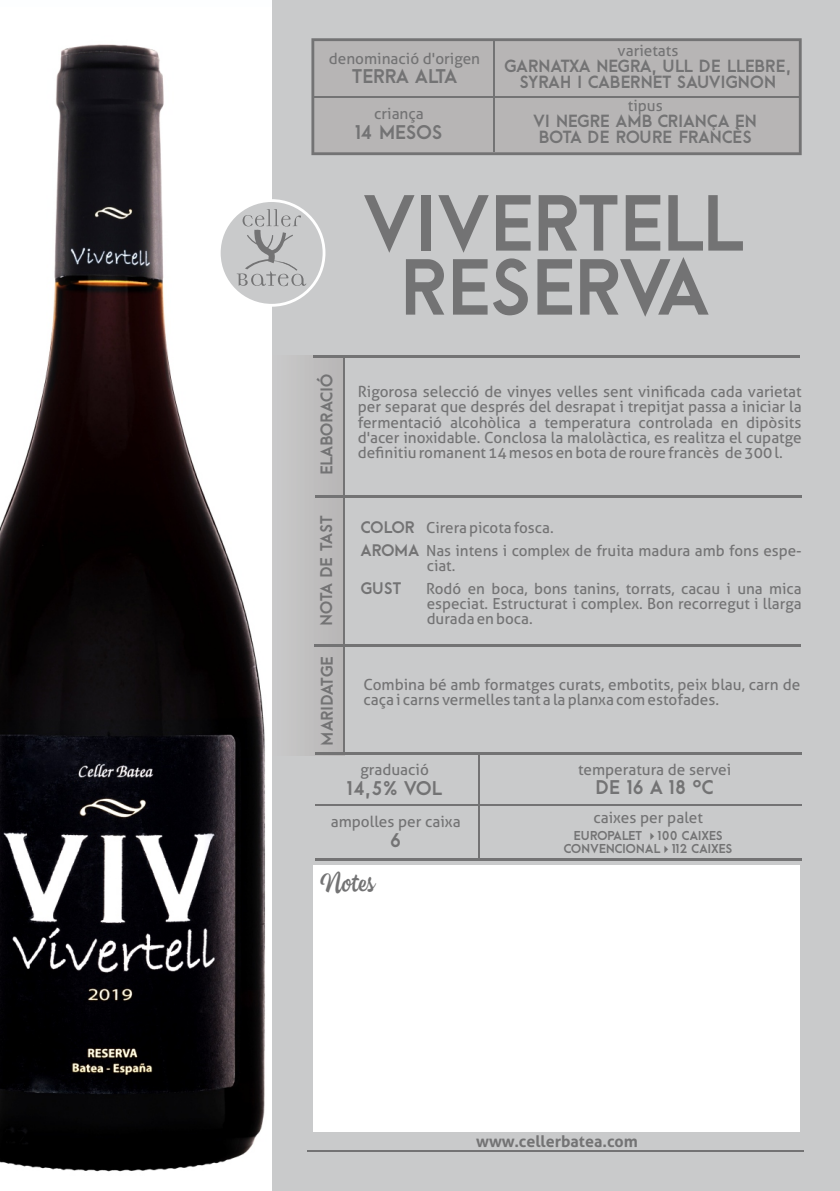
<style>
.page{position:relative;width:840px;height:1191px;background:#fff}
.page>*{position:absolute;margin:0;border:0;box-sizing:border-box;transform-origin:0 0}
.t1{font:800 72px/64px "Arca Majora";letter-spacing:-.015em;color:#737374;text-align:center}
.t2{font:800 18px "Arca Majora";color:#737374}
.t3{font:800 16px/16px "Arca Majora";color:#737374;text-align:center}
.t4{font:700 16px "Aller";color:#737374}
.t5{font:15.4px/15.4px "Aller";color:#737374;text-align:justify}
.t6{font:800 15.4px "Arca Majora";color:#737374}
.t7{font:15.2px/15.2px "Aller";color:#737374}
.t8{font:800 15.2px "Arca Majora";color:#737374}
.t9{font:800 11.8px/12.8px "Arca Majora";color:#737374;text-align:center}
.s1{font-family:"Arca Majora";font-weight:800}
</style>
<div class="page">
<div style="left:0;top:0;width:839px;height:1191px;background:#c9cacb"></div>
<div style="left:272px;top:355px;width:72px;height:400px;background:#c1c0c0"></div>
<svg style="left:311px;top:38px;width:490px;height:117px;background:#b2b0b0"></svg>
<hr style="left:315px;top:804px;width:486px;height:1px;background:#737374">
<hr style="left:313px;top:96px;width:486px;height:1px;background:#737374">
<hr style="left:478px;top:753px;width:1px;height:105px;background:#737374">
<hr style="left:314px;top:494px;width:487px;height:3px;background:#737374">
<hr style="left:314px;top:643px;width:486px;height:3px;background:#737374">
<hr style="left:314px;top:752px;width:487px;height:2px;background:#737374">
<hr style="left:314px;top:858px;width:487px;height:2px;background:#737374">
<hr style="left:493px;top:40px;width:1px;height:112px;background:#737374">
<img style="left:0;top:11px;width:271px;height:1180px">
<svg style="left:217px;top:199px;width:108px;height:108px"></svg>
<svg style="left:236px;top:209px;width:70px;height:77px"></svg>
<hr style="left:343px;top:356px;width:2px;height:396px;background:#737374">
<hr style="left:307px;top:1150px;width:496px;height:1px;background:#737374">
<hr style="left:313px;top:355px;width:486px;height:3px;background:#737374">
<div style="left:313px;top:865px;width:486px;height:266px;background:#fff"></div>
<p class="t5" style="left:328px;top:52px;width:153px">denominació d'origen</p>
<p class="t2" style="left:352px;top:70px;width:106px">TERRA ALTA</p>
<p class="t5" style="left:374px;top:107px;width:51px">criança</p>
<p class="t2" style="left:355px;top:125px;width:89px">14 MESOS</p>
<p class="t5" style="left:617px;top:45px;width:62px">varietats</p>
<p class="t3" style="left:504px;top:60px;width:288px">GARNATXA NEGRA, ULL DE LLEBRE,<br>SYRAH I CABERNET SAUVIGNON</p>
<p class="t5" style="left:627px;top:99px;width:36px">tipus</p>
<p class="t3" style="left:533px;top:115px;width:225px">VI NEGRE AMB CRIANÇA EN<br>BOTA DE ROURE FRANCÈS</p>
<p class="t6" style="left:320px;top:475px;width:102px;rotate:-90deg">ELABORACIÓ</p>
<h1 class="t1" style="left:364px;top:199px;width:380px">VIVERTELL<br>RESERVA</h1>
<p class="t5" style="left:357px;top:385px;width:445px">Rigorosa selecció de vinyes velles sent vinificada cada varietat per separat que després del desrapat i trepitjat passa a iniciar la fermentació alcohòlica a temperatura controlada en dipòsits d'acer inoxidable. Conclosa la malolàctica, es realitza el cupatge definitiu romanent 14 mesos en bota de roure francès de 300 l.</p>
<p class="t6" style="left:320px;top:626px;width:113px;rotate:-90deg">NOTA DE TAST</p>
<p class="t7" style="left:360px;top:517px;width:442px;line-height:22.8px"><span class="s1">COLOR</span> Cirera picota fosca.<br><span class="s1">AROMA</span> Nas intens i complex de fruita madura amb fons espe-</p>
<p class="t7" style="left:426px;top:559px;width:30px">ciat.</p>
<p class="t8" style="left:360px;top:582px;width:42px">GUST</p>
<p class="t7" style="left:426px;top:582px;width:377px;text-align:justify">Rodó en boca, bons tanins, torrats, cacau i una mica especiat. Estructurat i complex. Bon recorregut i llarga durada en boca.</p>
<p class="t6" style="left:321px;top:746px;width:91px;rotate:-90deg">MARIDATGE</p>
<p class="t5" style="left:363px;top:678px;width:438px">Combina bé amb formatges curats, embotits, peix blau, carn de caça i carns vermelles tant a la planxa com estofades.</p>
<p class="t5" style="left:360px;top:763px;width:70px">graduació</p>
<p class="t2" style="left:347px;top:781px;width:96px">14,5% VOL</p>
<p class="t5" style="left:330px;top:816px;width:131px">ampolles per caixa</p>
<p class="t2" style="left:390px;top:833px;width:13px">6</p>
<p class="t5" style="left:577px;top:763px;width:155px">temperatura de servei</p>
<p class="t2" style="left:595px;top:780px;width:120px">DE 16 A 18 ºC</p>
<p class="t5" style="left:593px;top:811px;width:111px">caixes per palet</p>
<p class="t9" style="left:563px;top:830px;width:170px">EUROPALET ✔100 CAIXES<br>CONVENCIONAL ✔112 CAIXES</p>
<p class="t4" style="left:476px;top:1135px;width:163px">www.cellerbatea.com</p>
</div>
